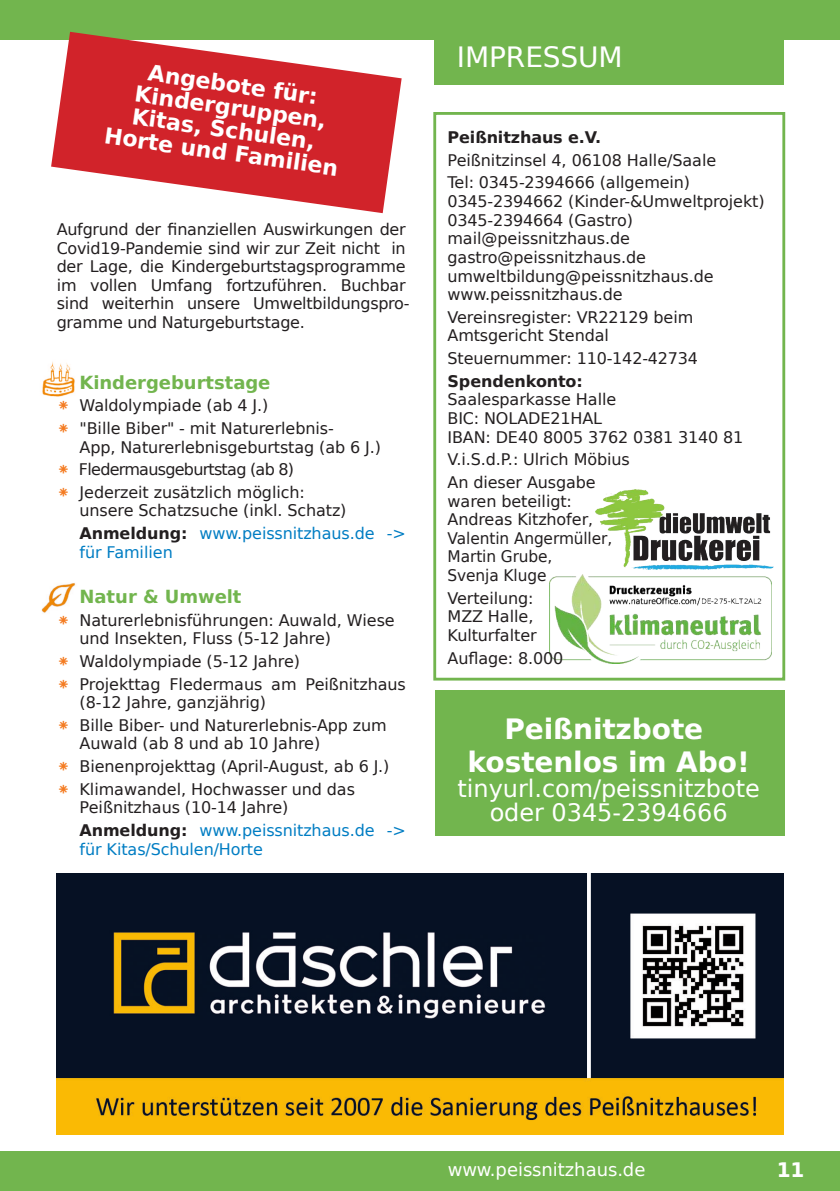
<style>
.page{position:relative;width:840px;height:1191px;background:#fff}
.page>*{position:absolute;margin:0;border:0;box-sizing:border-box;transform-origin:0 0}
.t1{font:700 28px/33.2px "DejaVu Sans";letter-spacing:-.005em;color:#fff;text-align:center}
.t2{font:28px "DejaVu Sans";letter-spacing:-.005em;color:#fff}
.t3{font:24px/24px "DejaVu Sans";letter-spacing:-.005em;color:#fff;text-align:center}
.t4{font:700 22px/45.2px "DejaVu Sans";color:#fff;text-align:center}
.t5{font:700 20px "DejaVu Sans";color:#fff}
.t6{font:700 18px "DejaVu Sans";letter-spacing:-.005em;color:#72b54e}
.t7{font:18px "DejaVu Sans";color:#fff}
.t8{font:16px/18.6px "DejaVu Sans";letter-spacing:-.01em;color:#231f20}
.t9{font:16px "DejaVu Sans";letter-spacing:-.005em;color:#007dc3}
.t10{font:700 16px "DejaVu Sans";letter-spacing:-.005em;color:#231f20}
.s1{color:#f47b21}
.s2{font-weight:700}
.s3{color:#007dc3}
</style>
<div class="page">
<div style="left:0;top:1151px;width:839px;height:40px;background:#72b54e"></div>
<div style="left:0;top:0;width:839px;height:40px;background:#72b54e"></div>
<div style="left:434px;top:39px;width:348px;height:46px;background:#72b54e"></div>
<img style="left:549px;top:574px;width:222px;height:89px">
<svg style="left:51px;top:32px;width:350px;height:181px;fill:#d1232a"></svg>
<div style="left:433px;top:112px;width:351px;height:568px;border:3px solid #72b54e"></div>
<div style="left:435px;top:690px;width:348px;height:146px;background:#72b54e"></div>
<img style="left:595px;top:489px;width:178px;height:80px">
<img style="left:57px;top:873px;width:725px;height:261px">
<img style="left:41px;top:583px;width:35px;height:30px">
<img style="left:42px;top:361px;width:33px;height:36px">
<h1 class="t2" style="left:456px;top:41px;width:167px">IMPRESSUM</h1>
<h3 class="t4" style="left:141px;top:49px;width:186px;rotate:8deg">Angebote für:<br>Kitas, Schulen,</h3>
<h3 class="t4" style="left:138px;top:71px;width:195px;rotate:8deg">Kindergruppen,</h3>
<h3 class="t4" style="left:108px;top:113px;width:237px;rotate:8deg">Horte und Familien</h3>
<p class="t10" style="left:447px;top:128px;width:155px">Peißnitzhaus e.V.</p>
<p class="t8" style="left:447px;top:149px;width:270px;line-height:22.6px">Peißnitzinsel 4, 06108 Halle/Saale<br>Tel: 0345-2394666 (allgemein)</p>
<p class="t8" style="left:447px;top:192px;width:318px">0345-2394662 (Kinder-&amp;Umweltprojekt)<br>0345-2394664 (Gastro) mail@peissnitzhaus.de gastro@peissnitzhaus.de umweltbildung@peissnitzhaus.de www.peissnitzhaus.de</p>
<p class="t8" style="left:447px;top:308px;width:247px">Vereinsregister: VR22129 beim<br>Amtsgericht Stendal</p>
<p class="t8" style="left:447px;top:349px;width:252px">Steuernummer: 110-142-42734</p>
<p class="t10" style="left:447px;top:372px;width:137px">Spendenkonto:</p>
<p class="t8" style="left:447px;top:390px;width:297px">Saalesparkasse Halle<br>BIC: NOLADE21HAL<br>IBAN: DE40 8005 3762 0381 3140 81</p>
<p class="t8" style="left:447px;top:448px;width:184px;line-height:22.6px">V.i.S.d.P.: Ulrich Möbius<br>An dieser Ausgabe</p>
<p class="t8" style="left:447px;top:492px;width:166px">waren beteiligt:<br>Andreas Kitzhofer,<br>Valentin Angermüller,<br>Martin Grube,<br>Svenja Kluge</p>
<p class="t8" style="left:447px;top:589px;width:91px">Verteilung:<br>MZZ Halle,<br>Kulturfalter</p>
<p class="t8" style="left:447px;top:649px;width:117px">Auflage: 8.000</p>
<p class="t8" style="left:57px;top:220px;width:354px">Aufgrund der finanziellen Auswirkungen der Covid19-Pandemie sind wir zur Zeit nicht in der Lage, die Kindergeburtstagsprogramme im vollen Umfang fortzuführen. Buchbar sind weiterhin unsere Umweltbildungspro‐ gramme und Naturgeburtstage.</p>
<p class="t6" style="left:79px;top:372px;width:192px">Kindergeburtstage</p>
<p class="t8" style="left:57px;top:394px;width:278px;line-height:22.6px"><span class="s1">⁕</span> Waldolympiade (ab 4 J.)<br><span class="s1">⁕</span> "Bille Biber" - mit Naturerlebnis-</p>
<p class="t8" style="left:57px;top:436px;width:325px;line-height:22.6px;text-indent:23px">App, Naturerlebnisgeburtstag (ab 6 J.) <span class="s1">⁕</span> Fledermausgeburtstag (ab 8)<br><span class="s1">⁕</span> Jederzeit zusätzlich möglich:</p>
<p class="t8" style="left:79px;top:499px;width:327px;line-height:22.6px">unsere Schatzsuche (inkl. Schatz)<br><span class="s2">Anmeldung:</span> <span class="s3">www.peissnitzhaus.de -&gt;</span></p>
<p class="t9" style="left:79px;top:543px;width:95px">für Familien</p>
<p class="t6" style="left:79px;top:586px;width:163px">Natur &amp; Umwelt</p>
<p class="t8" style="left:79px;top:611px;width:316px;text-indent:-23px"><span class="s1">⁕</span> Naturerlebnisführungen: Auwald, Wiese und Insekten, Fluss (5-12 Jahre)</p>
<p class="t8" style="left:57px;top:650px;width:350px;line-height:22.6px"><span class="s1">⁕</span> Waldolympiade (5-12 Jahre)<br><span class="s1">⁕</span> Projekttag Fledermaus am Peißnitzhaus</p>
<p class="t8" style="left:57px;top:691px;width:331px;line-height:22.6px;text-indent:23px">(8-12 Jahre, ganzjährig)<br><span class="s1">⁕</span> Bille Biber- und Naturerlebnis-App zum</p>
<p class="t8" style="left:57px;top:732px;width:334px;line-height:22.6px;text-indent:23px">Auwald (ab 8 und ab 10 Jahre)<br><span class="s1">⁕</span> Bienenprojekttag (April-August, ab 6 J.) <span class="s1">⁕</span> Klimawandel, Hochwasser und das</p>
<p class="t8" style="left:79px;top:796px;width:327px;line-height:22.6px">Peißnitzhaus (10-14 Jahre)<br><span class="s2">Anmeldung:</span> <span class="s3">www.peissnitzhaus.de -&gt;</span></p>
<p class="t9" style="left:79px;top:839px;width:185px">für Kitas/Schulen/Horte</p>
<h1 class="t1" style="left:467px;top:712px;width:283px">Peißnitzbote kostenlos im Abo!</h1>
<h2 class="t3" style="left:457px;top:776px;width:304px">tinyurl.com/peissnitzbote oder 0345-2394666</h2>
<p class="t7" style="left:447px;top:1159px;width:199px">www.peissnitzhaus.de</p>
<p class="t5" style="left:776px;top:1158px;width:29px">11</p>
</div>
